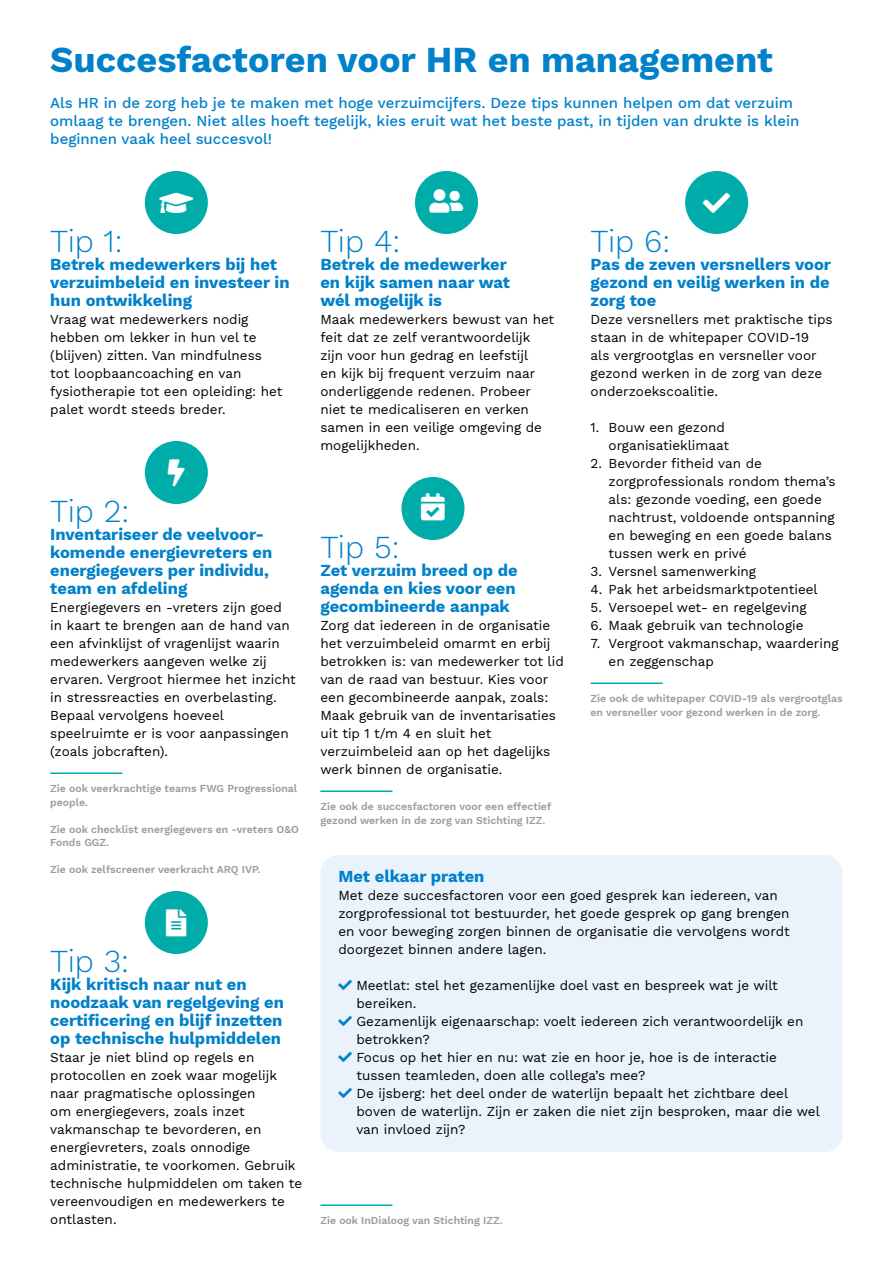
<style>
.page{position:relative;width:893px;height:1263px;background:#fff}
.page>*{position:absolute;margin:0;border:0;box-sizing:border-box;transform-origin:0 0}
.Paragraafkopje{font:700 36px "Work Sans";color:#0081c9}
.Body{font:300 31.5px "Work Sans";letter-spacing:-.01em;color:#0081c9}
.Body-2{font:27px "Font Awesome 5 Free Solid";color:#fff}
.Body-3{font:700 16.5px/18px "Work Sans";color:#0081c9}
.Paragraafkopje-2{font:700 16.5px "Work Sans";color:#0081c9}
.Body-4{font:500 15px/18px "Work Sans";color:#0081c9}
.Body-5{font:13.5px/18px "Work Sans";color:#000}
.Bronverwijzing{font:600 10.5px/13.5px "Work Sans";color:#9d9d9c}
.s1{color:#0081c9}
</style>
<div class="page">
<div style="left:145px;top:441px;width:63px;height:63px;background:#00aca9;border-radius:50%"></div>
<hr style="left:50px;top:772px;width:72px;height:2px;background:#00aca9">
<div style="left:145px;top:171px;width:63px;height:63px;background:#00aca9;border-radius:50%"></div>
<div style="left:145px;top:891px;width:63px;height:63px;background:#00aca9;border-radius:50%"></div>
<div style="left:415px;top:171px;width:63px;height:63px;background:#00aca9;border-radius:50%"></div>
<hr style="left:590px;top:682px;width:72px;height:2px;background:#00aca9">
<div style="left:685px;top:171px;width:63px;height:63px;background:#00aca9;border-radius:50%"></div>
<hr style="left:320px;top:790px;width:72px;height:2px;background:#00aca9">
<div style="left:401px;top:477px;width:63px;height:63px;background:#00aca9;border-radius:50%"></div>
<div style="left:320px;top:855px;width:522px;height:297px;background:#eaf2fb;border-radius:18px"></div>
<hr style="left:320px;top:1204px;width:72px;height:2px;background:#00aca9">
<p class="Paragraafkopje" style="left:50px;top:32px;width:724px">Succesfactoren voor HR en management</p>
<p class="Body-4" style="left:50px;top:93px;width:750px">Als HR in de zorg heb je te maken met hoge verzuimcijfers. Deze tips kunnen helpen om dat verzuim omlaag te brengen. Niet alles hoeft tegelijk, kies eruit wat het beste past, in tijden van drukte is klein beginnen vaak heel succesvol!</p>
<p class="Body-2" style="left:159px;top:189px;width:36px">◆▼□■</p>
<p class="Body" style="left:50px;top:217px;width:74px">Tip 1:</p>
<p class="Body-3" style="left:50px;top:255px;width:241px">Betrek medewerkers bij het verzuimbeleid en investeer in hun ontwikkeling</p>
<p class="Body-5" style="left:50px;top:310px;width:234px">Vraag wat medewerkers nodig hebben om lekker in hun vel te (blijven) zitten. Van mindfulness tot loopbaancoaching en van fysiotherapie tot een opleiding: het palet wordt steeds breder.</p>
<p class="Body-2" style="left:168px;top:459px;width:19px">□●▼</p>
<p class="Body" style="left:50px;top:487px;width:81px">Tip 2:</p>
<p class="Body-3" style="left:50px;top:525px;width:223px">Inventariseer de veelvoor&shy;komende energievreters en energiegevers per individu, team en afdeling</p>
<p class="Body-5" style="left:50px;top:598px;width:247px">Energiegevers en -vreters zijn goed in kaart te brengen aan de hand van een afvinklijst of vragenlijst waarin medewerkers aangeven welke zij ervaren. Vergroot hiermee het inzicht in stressreacties en overbelasting.<br>Bepaal vervolgens hoeveel speelruimte er is voor aanpassingen (zoals jobcraften).</p>
<p class="Bronverwijzing" style="left:50px;top:781px;width:248px">Zie ook veerkrachtige teams FWG Progressional people.</p>
<p class="Bronverwijzing" style="left:50px;top:822px;width:250px">Zie ook checklist energiegevers en -vreters O&amp;O<br>Fonds GGZ.</p>
<p class="Bronverwijzing" style="left:50px;top:862px;width:212px">Zie ook zelfscreener veerkracht ARQ IVP.</p>
<p class="Body-2" style="left:166px;top:909px;width:22px">●●▼</p>
<p class="Body" style="left:50px;top:937px;width:80px">Tip 3:</p>
<p class="Body-3" style="left:50px;top:975px;width:235px">Kijk kritisch naar nut en noodzaak van regelgeving en certificering en blijf inzetten op technische hulpmiddelen</p>
<p class="Body-5" style="left:50px;top:1048px;width:254px">Staar je niet blind op regels en protocollen en zoek waar mogelijk naar pragmatische oplossingen<br>om energiegevers, zoals inzet vakmanschap te bevorderen, en energievreters, zoals onnodige administratie, te voorkomen. Gebruik technische hulpmiddelen om taken te vereenvoudigen en medewerkers te ontlasten.</p>
<p class="Body-2" style="left:429px;top:188px;width:35px">▲■▲</p>
<p class="Body" style="left:320px;top:217px;width:81px">Tip 4:</p>
<p class="Body-3" style="left:320px;top:255px;width:191px">Betrek de medewerker en kijk samen naar wat wél mogelijk is</p>
<p class="Body-5" style="left:320px;top:310px;width:235px">Maak medewerkers bewust van het feit dat ze zelf verantwoordelijk zijn voor hun gedrag en leefstijl<br>en kijk bij frequent verzuim naar onderliggende redenen. Probeer niet te medicaliseren en verken samen in een veilige omgeving de mogelijkheden.</p>
<p class="Body-2" style="left:421px;top:494px;width:25px">●■</p>
<p class="Body" style="left:320px;top:523px;width:81px">Tip 5:</p>
<p class="Body-3" style="left:320px;top:561px;width:199px">Zet verzuim breed op de agenda en kies voor een gecombineerde aanpak</p>
<p class="Body-5" style="left:320px;top:616px;width:245px">Zorg dat iedereen in de organisatie het verzuimbeleid omarmt en erbij betrokken is: van medewerker tot lid van de raad van bestuur. Kies voor een gecombineerde aanpak, zoals:<br>Maak gebruik van de inventarisaties uit tip 1 t/m 4 en sluit het verzuimbeleid aan op het dagelijks werk binnen de organisatie.</p>
<p class="Bronverwijzing" style="left:320px;top:799px;width:232px">Zie ook de succesfactoren voor een effectief gezond werken in de zorg van Stichting IZZ.</p>
<p class="Body" style="left:590px;top:217px;width:81px">Tip 6:</p>
<p class="Body-3" style="left:590px;top:255px;width:242px;text-align:justify">Pas de zeven versnellers voor gezond en veilig werken in de zorg toe</p>
<p class="Body-5" style="left:590px;top:310px;width:243px">Deze versnellers met praktische tips staan in de whitepaper COVID-19<br>als vergrootglas en versneller voor gezond werken in de zorg van deze onderzoekscoalitie.</p>
<p class="Body-5" style="left:608px;top:418px;width:122px;text-indent:-18px">1. Bouw een gezond organisatieklimaat</p>
<p class="Body-5" style="left:608px;top:454px;width:228px;text-indent:-18px">2. Bevorder fitheid van de zorgprofessionals rondom thema’s als: gezonde voeding, een goede nachtrust, voldoende ontspanning en beweging en een goede balans tussen werk en privé</p>
<p class="Body-5" style="left:590px;top:562px;width:167px">3. Versnel samenwerking</p>
<p class="Body-5" style="left:590px;top:580px;width:229px">4. Pak het arbeidsmarktpotentieel</p>
<p class="Body-5" style="left:590px;top:598px;width:217px">5. Versoepel wet- en regelgeving</p>
<p class="Body-5" style="left:590px;top:616px;width:214px">6. Maak gebruik van technologie</p>
<p class="Body-5" style="left:608px;top:634px;width:231px;text-indent:-18px">7. Vergroot vakmanschap, waardering en zeggenschap</p>
<p class="Bronverwijzing" style="left:590px;top:691px;width:253px">Zie ook de whitepaper COVID-19 als vergrootglas en versneller voor gezond werken in de zorg.</p>
<p class="Paragraafkopje-2" style="left:338px;top:864px;width:148px">Met elkaar praten</p>
<p class="Body-5" style="left:338px;top:886px;width:453px">Met deze succesfactoren voor een goed gesprek kan iedereen, van zorgprofessional tot bestuurder, het goede gesprek op gang brengen en voor beweging zorgen binnen de organisatie die vervolgens wordt doorgezet binnen andere lagen.</p>
<p class="Body-5" style="left:356px;top:976px;width:423px;text-indent:-18px"><span class="s1">★</span> Meetlat: stel het gezamenlijke doel vast en bespreek wat je wilt bereiken.</p>
<p class="Body-5" style="left:356px;top:1012px;width:448px;text-indent:-18px"><span class="s1">★</span> Gezamenlijk eigenaarschap: voelt iedereen zich verantwoordelijk en betrokken?</p>
<p class="Body-5" style="left:356px;top:1048px;width:422px;text-indent:-18px"><span class="s1">★</span> Focus op het hier en nu: wat zie en hoor je, hoe is de interactie tussen teamleden, doen alle collega’s mee?</p>
<p class="Body-5" style="left:356px;top:1084px;width:465px;text-indent:-18px"><span class="s1">★</span> De ijsberg: het deel onder de waterlijn bepaalt het zichtbare deel boven de waterlijn. Zijn er zaken die niet zijn besproken, maar die wel van invloed zijn?</p>
<p class="Bronverwijzing" style="left:320px;top:1213px;width:184px">Zie ook InDialoog van Stichting IZZ.</p>
</div>
